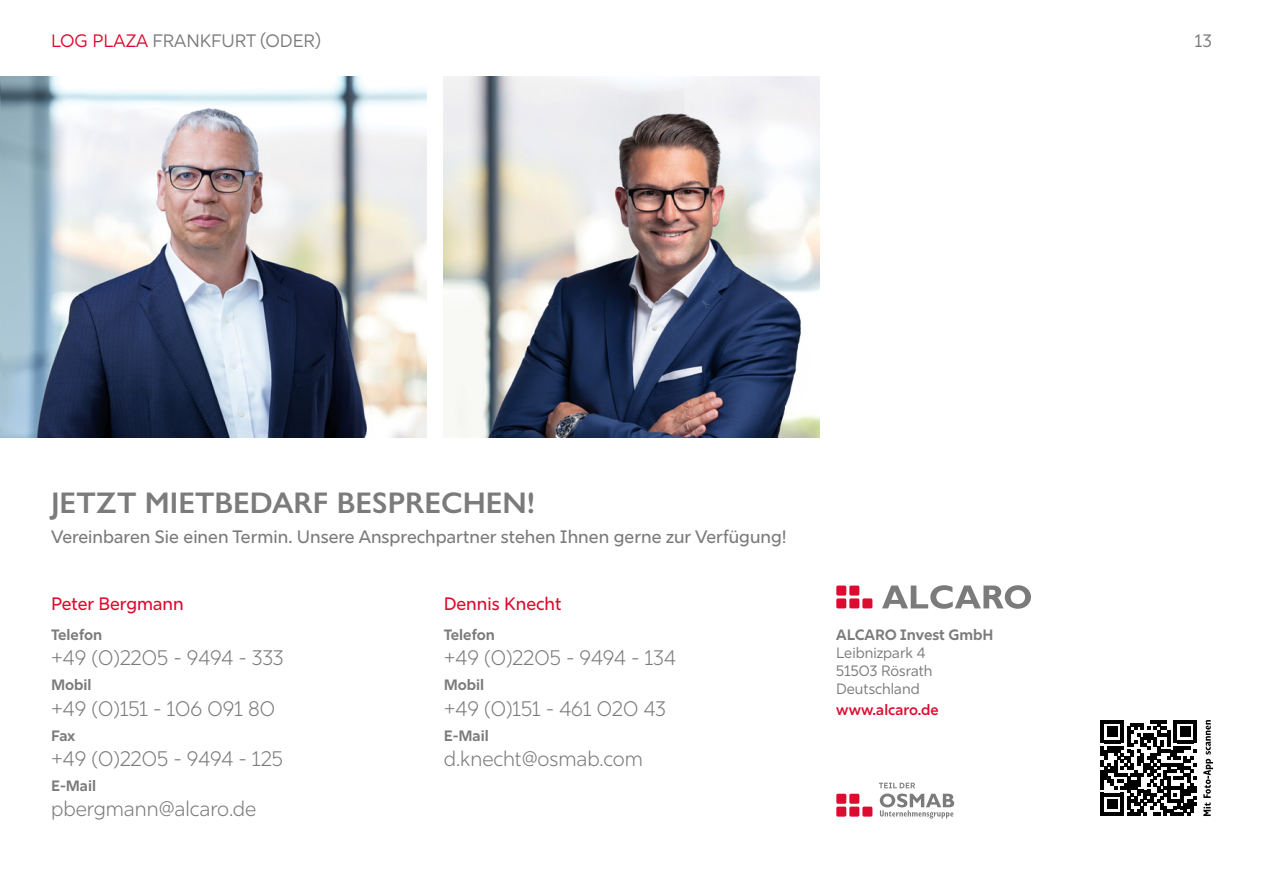
<style>
.page{position:relative;width:1263px;height:893px;background:#fff}
.page>*{position:absolute;margin:0;border:0;box-sizing:border-box;transform-origin:0 0}
.t1{font:600 30px "Gill Sans Nova";color:#7c7b7b}
.t2{font:300 21px "Rig Sans";color:#7c7b7b}
.t3{font:500 18px "Rig Sans";color:#7c7b7b}
.t4{font:500 18px "Rig Sans";color:#dd0b2f}
.t5{font:18px "Rig Sans";color:#7c7b7b}
.t6{font:700 15px "Rig Sans";color:#7c7b7b}
.t7{font:15px/18px "Rig Sans";color:#7c7b7b}
.t8{font:600 15px "Rig Sans";color:#dd0b2f}
.s1{color:#dd0b2f}
</style>
<div class="page">
<img style="left:0;top:77px;width:427px;height:361px">
<svg style="left:1101px;top:720px;width:96px;height:96px"></svg>
<svg style="left:879px;top:783px;width:75px;height:36px"></svg>
<svg style="left:836px;top:794px;width:36px;height:23px"></svg>
<div style="left:836px;top:586px;width:10px;height:10px;background:#dd0b2f;border-radius:2px"></div>
<div style="left:849px;top:586px;width:10px;height:10px;background:#dd0b2f;border-radius:2px"></div>
<div style="left:836px;top:598px;width:10px;height:10px;background:#dd0b2f;border-radius:2px"></div>
<div style="left:849px;top:598px;width:10px;height:10px;background:#dd0b2f;border-radius:2px"></div>
<div style="left:862px;top:598px;width:10px;height:10px;background:#dd0b2f;border-radius:2px"></div>
<svg style="left:882px;top:585px;width:149px;height:24px"></svg>
<svg style="left:1203px;top:720px;width:10px;height:96px"></svg>
<img style="left:444px;top:77px;width:375px;height:361px">
<p class="t5" style="left:51px;top:31px;width:271px"><span class="s1">LOG PLAZA</span> FRANKFURT (ODER)</p>
<p class="t5" style="left:1195px;top:31px;width:19px">13</p>
<h1 class="t1" style="left:51px;top:487px;width:486px">JETZT MIETBEDARF BESPRECHEN!</h1>
<p class="t3" style="left:51px;top:529px;width:737px">Vereinbaren Sie einen Termin. Unsere Ansprechpartner stehen Ihnen gerne zur Verfügung!</p>
<p class="t4" style="left:51px;top:597px;width:134px">Peter Bergmann</p>
<p class="t6" style="left:51px;top:626px;width:53px">Telefon</p>
<p class="t2" style="left:51px;top:650px;width:234px">+49 (0)2205 - 9494 - 333</p>
<p class="t6" style="left:51px;top:677px;width:42px">Mobil</p>
<p class="t2" style="left:51px;top:700px;width:226px">+49 (0)151 - 106 091 80</p>
<p class="t6" style="left:51px;top:727px;width:26px">Fax</p>
<p class="t2" style="left:51px;top:751px;width:234px">+49 (0)2205 - 9494 - 125</p>
<p class="t6" style="left:51px;top:778px;width:47px">E-Mail</p>
<p class="t2" style="left:51px;top:801px;width:207px">pbergmann@alcaro.de</p>
<p class="t4" style="left:444px;top:597px;width:119px">Dennis Knecht</p>
<p class="t6" style="left:444px;top:626px;width:53px">Telefon</p>
<p class="t2" style="left:444px;top:650px;width:234px">+49 (0)2205 - 9494 - 134</p>
<p class="t6" style="left:444px;top:677px;width:42px">Mobil</p>
<p class="t2" style="left:444px;top:700px;width:224px">+49 (0)151 - 461 020 43</p>
<p class="t6" style="left:444px;top:727px;width:47px">E-Mail</p>
<p class="t2" style="left:444px;top:751px;width:201px">d.knecht@osmab.com</p>
<p class="t6" style="left:836px;top:627px;width:159px">ALCARO Invest GmbH</p>
<p class="t7" style="left:836px;top:645px;width:98px">Leibnizpark 4<br>51503 Rösrath<br>Deutschland</p>
<p class="t8" style="left:836px;top:704px;width:104px">www.alcaro.de</p>
</div>
